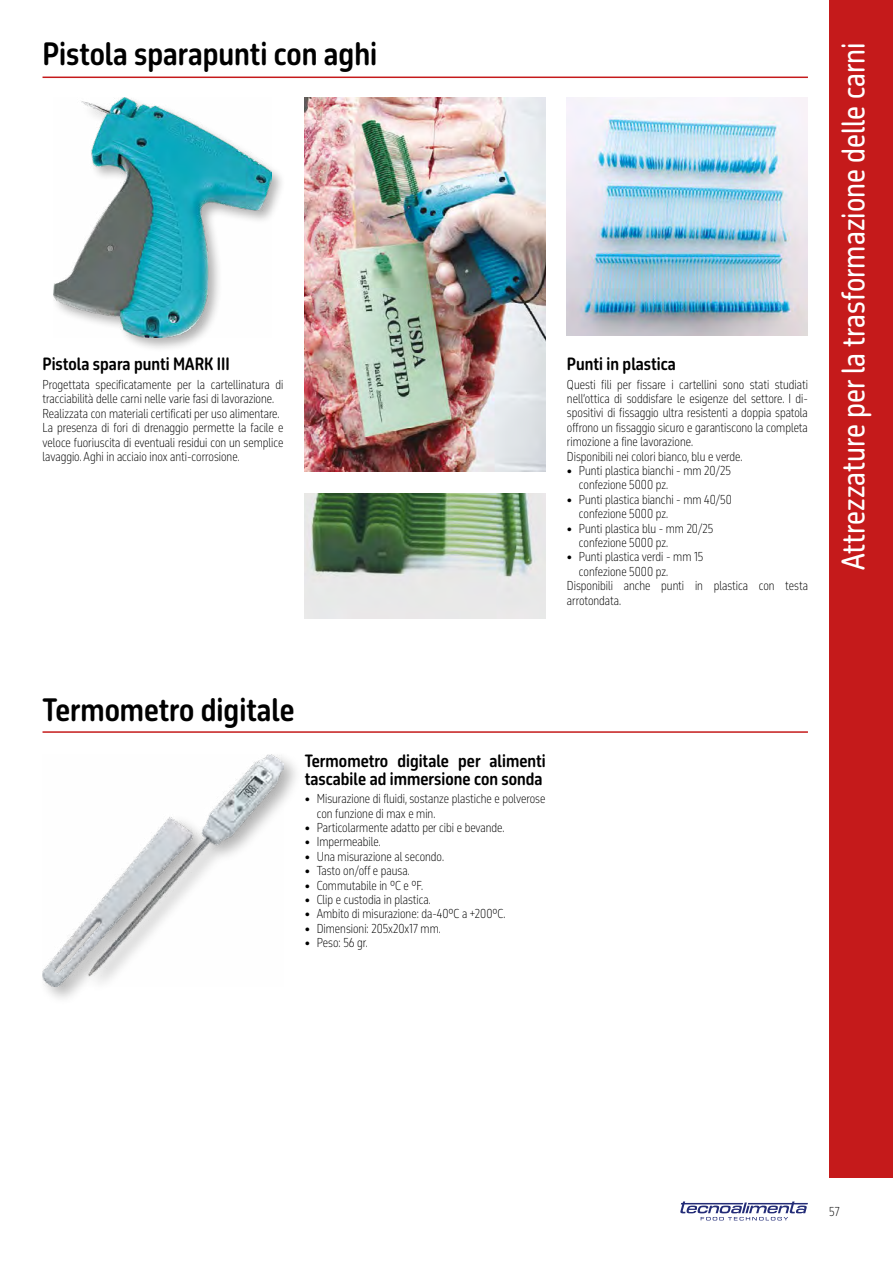
<style>
.page{position:relative;width:893px;height:1263px;background:#fff}
.page>*{position:absolute;margin:0;border:0;box-sizing:border-box;transform-origin:0 0}
.t1{font:700 30px "October Condensed DL";color:#000}
.t2{font:30px "October Condensed DL";color:#fff}
.t3{font:700 16.5px/18px "October Condensed DL";color:#000}
.t4{font:200 12px/14.4px "October Condensed DL";color:#000}
</style>
<div class="page">
<svg style="left:680px;top:1201px;width:128px;height:19px"></svg>
<div style="left:829px;top:0;width:64px;height:1178px;background:#c51a1b"></div>
<hr style="left:43px;top:77px;width:765px;height:1px;background:#c51a1b">
<div style="left:50px;top:95px;width:236px;height:257px;background:#000;opacity:.3"></div>
<img style="left:53px;top:98px;width:218px;height:239px">
<img style="left:567px;top:98px;width:241px;height:238px">
<img style="left:305px;top:98px;width:241px;height:373px">
<hr style="left:43px;top:731px;width:765px;height:2px;background:#c51a1b">
<img style="left:43px;top:754px;width:240px;height:233px">
<img style="left:305px;top:494px;width:241px;height:124px">
<h1 class="t1" style="left:43px;top:34px;width:336px">Pistola sparapunti con aghi</h1>
<h2 class="t3" style="left:43px;top:355px;width:189px">Pistola spara punti MARK III</h2>
<p class="t4" style="left:43px;top:377px;width:242px">Progettata specificatamente per la cartellinatura di tracciabilità delle carni nelle varie fasi di lavorazione.<br>Realizzata con materiali certificati per uso alimentare.<br>La presenza di fori di drenaggio permette la facile e veloce fuoriuscita di eventuali residui con un semplice lavaggio. Aghi in acciaio inox anti-corrosione.</p>
<h2 class="t3" style="left:567px;top:355px;width:110px">Punti in plastica</h2>
<p class="t4" style="left:567px;top:377px;width:242px">Questi fili per fissare i cartellini sono stati studiati nell’ottica di soddisfare le esigenze del settore. I di&shy;spositivi di fissaggio ultra resistenti a doppia spatola offrono un fissaggio sicuro e garantiscono la completa rimozione a fine lavorazione.<br>Disponibili nei colori bianco, blu e verde.</p>
<p class="t4" style="left:579px;top:463px;width:153px;text-indent:-12px">• Punti plastica bianchi - mm 20/25 confezione 5000 pz.</p>
<p class="t4" style="left:579px;top:492px;width:154px;text-indent:-12px">• Punti plastica bianchi - mm 40/50 confezione 5000 pz.</p>
<p class="t4" style="left:579px;top:521px;width:136px;text-indent:-12px">• Punti plastica blu - mm 20/25 confezione 5000 pz.</p>
<p class="t4" style="left:567px;top:550px;width:138px">• Punti plastica verdi - mm 15</p>
<p class="t4" style="left:579px;top:564px;width:91px">confezione 5000 pz.</p>
<p class="t4" style="left:567px;top:579px;width:242px">Disponibili anche punti in plastica con testa</p>
<p class="t4" style="left:567px;top:593px;width:56px">arrotondata.</p>
<h1 class="t2" style="left:834px;top:570px;width:529px;rotate:-90deg">Attrezzature per la trasformazione delle carni</h1>
<h1 class="t1" style="left:43px;top:691px;width:254px">Termometro digitale</h1>
<h2 class="t3" style="left:305px;top:752px;width:242px">Termometro digitale per alimenti tascabile ad immersione con sonda</h2>
<p class="t4" style="left:317px;top:791px;width:230px;text-indent:-12px">• Misurazione di fluidi, sostanze plastiche e polverose con funzione di max e min.</p>
<p class="t4" style="left:305px;top:820px;width:201px">• Particolarmente adatto per cibi e bevande.</p>
<p class="t4" style="left:305px;top:835px;width:77px">• Impermeabile.</p>
<p class="t4" style="left:305px;top:849px;width:141px">• Una misurazione al secondo.</p>
<p class="t4" style="left:305px;top:863px;width:107px">• Tasto on/off e pausa.</p>
<p class="t4" style="left:305px;top:878px;width:120px">• Commutabile in °C e °F.</p>
<p class="t4" style="left:305px;top:892px;width:128px">• Clip e custodia in plastica.</p>
<p class="t4" style="left:305px;top:907px;width:202px">• Ambito di misurazione: da-40°C a +200°C.</p>
<p class="t4" style="left:305px;top:921px;width:138px">• Dimensioni: 205x20x17 mm.</p>
<p class="t4" style="left:305px;top:935px;width:65px">• Peso: 56 gr.</p>
<p class="t4" style="left:829px;top:1204px;width:12px">57</p>
</div>
